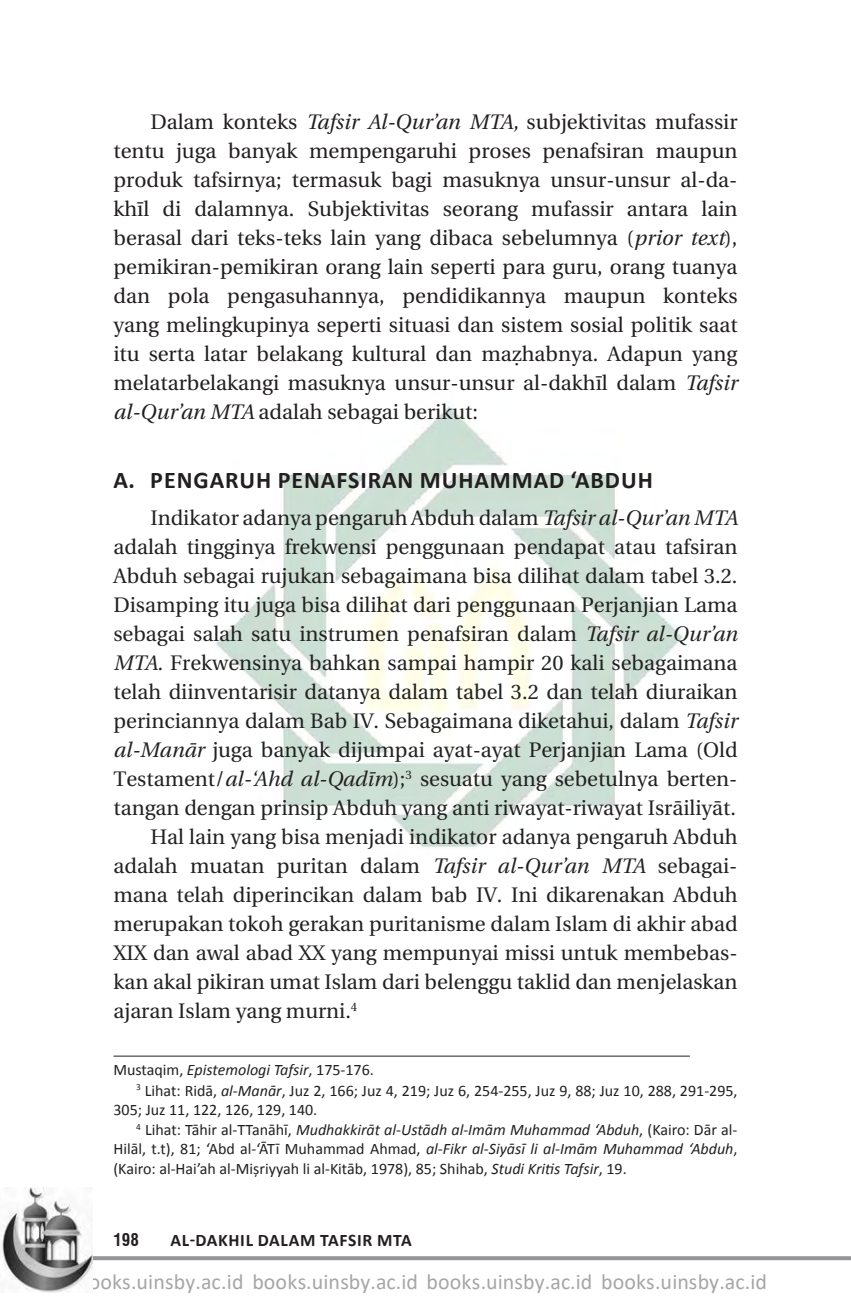
<style>
.page{position:relative;width:851px;height:1304px;background:#fff}
.page>*{position:absolute;margin:0;border:0;box-sizing:border-box;transform-origin:0 0}
.sub_1{font:700 24px "Calibri";letter-spacing:.04em;color:#231f20}
.t1{font:22px "Calibri";letter-spacing:.005em;color:#a6a6a6}
.bodytek{font:21px/29px "Linguistics Pro";color:#222}
.bodytek-2{font:21px/29px "Linguistics Pro";color:#231f20}
.t2{font:700 17.6px "Calibri";letter-spacing:.04em;color:#231f20}
.t3{font:700 condensed 17px "Swiss 721 BT";color:#231f20}
.footnote{font:16px/19.2px "Calibri";color:#231f20}
.s1{font-style:italic}
</style>
<div class="page">
<img style="left:216px;top:405px;width:467px;height:443px">
<img style="left:2px;top:1188px;width:91px;height:105px">
<svg style="left:93px;top:1256px;width:757px;height:4px;background:#989a9d"></svg>
<hr style="left:113px;top:1056px;width:576px;height:1px;background:#231f20">
<p class="bodytek-2" style="left:113px;top:108px;width:625px;text-indent:37px">Dalam konteks <span class="s1">Tafsir Al-Qur’an MTA,</span> subjektivitas mufassir tentu juga banyak mempengaruhi proses penafsiran maupun produk tafsirnya; termasuk bagi masuknya unsur-unsur al-da&shy;khīl di dalamnya. Subjektivitas seorang mufassir antara lain berasal dari teks-teks lain yang dibaca sebelumnya (<span class="s1">prior text</span>), pemikiran-pemikiran orang lain seperti para guru, orang tuanya dan pola pengasuhannya, pendidikannya maupun konteks yang melingkupinya seperti situasi dan sistem sosial politik saat itu serta latar belakang kultural dan maẓhabnya. Adapun yang melatarbelakangi masuknya unsur-unsur al-dakhīl dalam <span class="s1">Tafsir al-Qur’an MTA</span> adalah sebagai berikut:</p>
<p class="sub_1" style="left:113px;top:465px;width:540px">A. PENGARUH PENAFSIRAN MUHAMMAD ‘ABDUH</p>
<p class="bodytek" style="left:113px;top:504px;width:625px;text-indent:37px">Indikator adanya pengaruh Abduh dalam <span class="s1">Tafsir al-Qur’an MTA </span>adalah tingginya frekwensi penggunaan pendapat atau tafsiran Abduh sebagai rujukan sebagaimana bisa dilihat dalam tabel 3.2.<br>Disamping itu juga bisa dilihat dari penggunaan Perjanjian Lama sebagai salah satu instrumen penafsiran dalam <span class="s1">Tafsir al-Qur’an MTA.</span> Frekwensinya bahkan sampai hampir 20 kali sebagaimana telah diinventarisir datanya dalam tabel 3.2 dan telah diuraikan perinciannya dalam Bab IV. Sebagaimana diketahui, dalam <span class="s1">Tafsir al-Manār</span> juga banyak dijumpai ayat-ayat Perjanjian Lama (Old Testament/<span class="s1">al-‘Ahd al-Qadīm</span>);<sup>3</sup> sesuatu yang sebetulnya berten-- tangan dengan prinsip Abduh yang anti riwayat-riwayat Isrāiliyāt.</p>
<p class="bodytek" style="left:113px;top:823px;width:625px;text-indent:37px">Hal lain yang bisa menjadi indikator adanya pengaruh Abduh adalah muatan puritan dalam <span class="s1">Tafsir al-Qur’an MTA</span> sebagai&shy;mana telah diperincikan dalam bab IV. Ini dikarenakan Abduh merupakan tokoh gerakan puritanisme dalam Islam di akhir abad XIX dan awal abad XX yang mempunyai missi untuk membebas&shy;kan akal pikiran umat Islam dari belenggu taklid dan menjelaskan ajaran Islam yang murni.<sup>4</sup></p>
<p class="footnote" style="left:113px;top:1060px;width:262px">Mustaqim, <span class="s1">Epistemologi Tafsir</span>, 175-176.</p>
<p class="footnote" style="left:113px;top:1080px;width:625px;text-indent:23px"><sup>3</sup> Lihat: Ridā, <span class="s1">al-Manār</span>, Juz 2, 166; Juz 4, 219; Juz 6, 254-255, Juz 9, 88; Juz 10, 288, 291-295,<br>305; Juz 11, 122, 126, 129, 140.</p>
<p class="footnote" style="left:113px;top:1119px;width:625px;text-align:justify;text-indent:23px"><sup>4</sup> Lihat: Tāhir al-TTanāhī, <span class="s1">Mudhakkirāt al-Ustādh al-Imām Muhammad ‘Abduh</span>, (Kairo: Dār al-Hilāl, t.t), 81; ‘Abd al-‘ĀTī Muhammad Ahmad, <span class="s1">al-Fikr al-Siyāsī li al-Imām Muhammad ‘Abduh</span>, (Kairo: al-Hai’ah al-Mișriyyah li al-Kitāb, 1978), 85; Shihab, <span class="s1">Studi Kritis Tafsir</span>, 19.</p>
<p class="t3" style="left:113px;top:1230px;width:27px">198</p>
<p class="t2" style="left:170px;top:1229px;width:243px">AL-DAKHIL DALAM TAFSIR MTA</p>
<p class="t1" style="left:77px;top:1273px;width:691px">books.uinsby.ac.id books.uinsby.ac.id books.uinsby.ac.id books.uinsby.ac.id</p>
</div>
